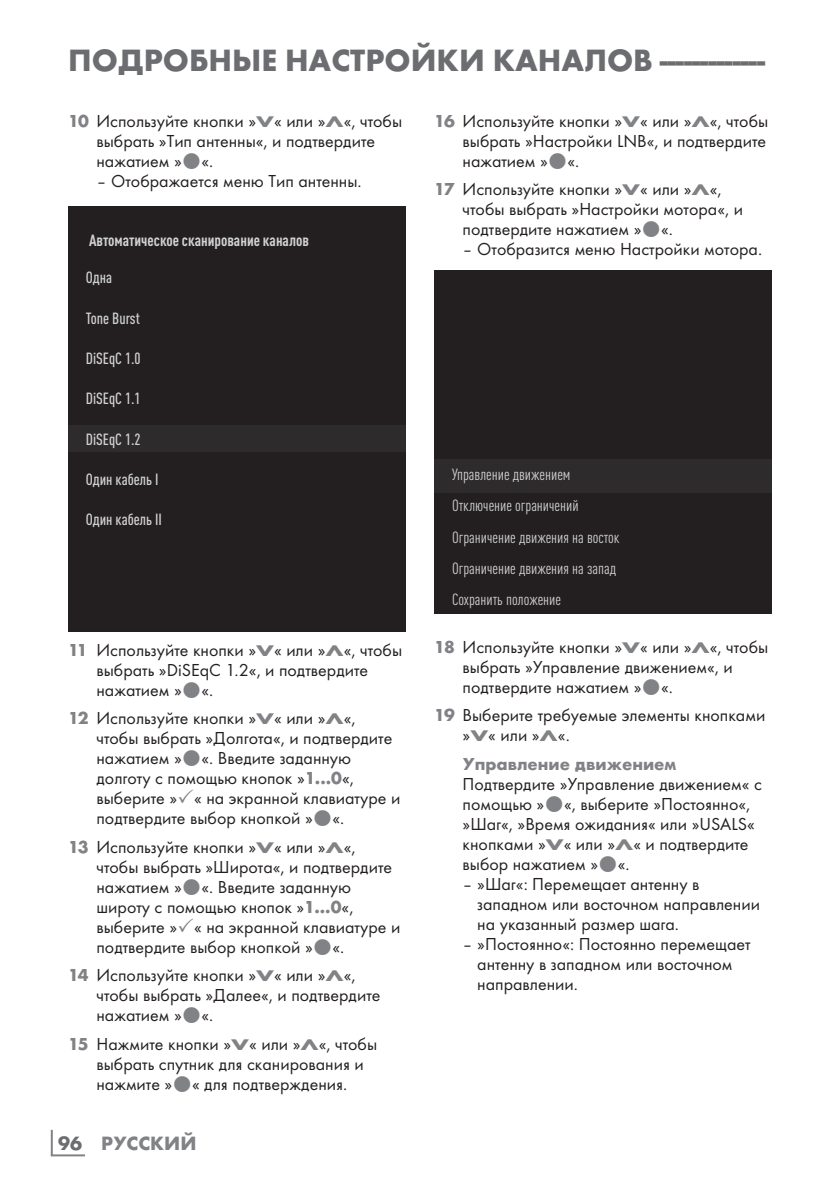
<style>
.page{position:relative;width:840px;height:1191px;background:#fff}
.page>*{position:absolute;margin:0;border:0;box-sizing:border-box;transform-origin:0 0}
.t1{font:700 32px "Futura TOT";color:#6c6d70}
.t2{font:700 20px "Futura TOT";color:#808285}
.t3{font:18px/20px "Futura TOT Boo";color:#231f20}
.t4{font:700 18px "Futura TOT";color:#808285}
.t5{font:condensed 16px/31.4px "DIN Pro";color:#d1d2d4}
.t6{font:500 condensed 16px "DIN Pro";color:#d1d2d4}
.t7{font:700 condensed 16px "DIN Pro";color:#d1d2d4}
.s1{font-family:"Futura TOT";font-weight:700;color:#808285}
.s2{font-family:"Futura TOT";font-weight:700;font-size:16px;color:#808285}
.s3{color:#6c6d70}
</style>
<div class="page">
<hr style="left:51px;top:1129px;width:2px;height:26px;background:#808285">
<hr style="left:51px;top:1154px;width:34px;height:2px;background:#808285">
<div style="left:68px;top:206px;width:338px;height:425px;background:#231f20"></div>
<div style="left:68px;top:425px;width:337px;height:27px;background:#2e2b2c"></div>
<div style="left:434px;top:270px;width:337px;height:344px;background:#231f20"></div>
<div style="left:434px;top:459px;width:337px;height:33px;background:#2e2b2c"></div>
<h1 class="t1" style="left:68px;top:40px;width:698px">ПОДРОБНЫЕ НАСТРОЙКИ КАНАЛОВ--------------</h1>
<p class="t3" style="left:96px;top:111px;width:307px;text-indent:-28px"><span class="s1">10</span> Используйте кнопки »<span class="s2">V</span>« или »<span class="s2">Λ</span>«, чтобы выбрать »Тип антенны«, и подтвердите нажатием » «.</p>
<p class="t3" style="left:96px;top:171px;width:266px">– Отображается меню Тип антенны.</p>
<p class="t3" style="left:462px;top:111px;width:307px;text-align:justify;text-indent:-28px"><span class="s1">16</span> Используйте кнопки »<span class="s2">V</span>« или »<span class="s2">Λ</span>«, чтобы выбрать »Настройки LNB«, и подтвердите нажатием » «.</p>
<p class="t3" style="left:462px;top:179px;width:282px;text-indent:-28px"><span class="s1">17</span> Используйте кнопки »<span class="s2">V</span>« или »<span class="s2">Λ</span>«, чтобы выбрать »Настройки мотора«, и подтвердите нажатием » «.</p>
<p class="t3" style="left:462px;top:239px;width:301px">– Отобразится меню Настройки мотора.</p>
<p class="t7" style="left:89px;top:228px;width:221px">Автоматическое сканирование каналов</p>
<p class="t6" style="left:86px;top:266px;width:28px">Одна</p>
<p class="t6" style="left:86px;top:306px;width:55px">Tone Burst</p>
<p class="t6" style="left:86px;top:346px;width:56px">DiSEqC 1.0</p>
<p class="t6" style="left:86px;top:387px;width:56px">DiSEqC 1.1</p>
<p class="t6" style="left:86px;top:427px;width:56px">DiSEqC 1.2</p>
<p class="t6" style="left:86px;top:467px;width:74px">Один кабель I</p>
<p class="t6" style="left:86px;top:508px;width:78px">Один кабель II</p>
<p class="t5" style="left:452px;top:457px;width:169px">Управление движением<br>Отключение ограничений<br>Ограничение движения на восток<br>Ограничение движения на запад<br>Сохранить положение</p>
<p class="t3" style="left:462px;top:636px;width:307px;text-indent:-28px"><span class="s1">18</span> Используйте кнопки »<span class="s2">V</span>« или »<span class="s2">Λ</span>«, чтобы выбрать »Управление движением«, и подтвердите нажатием » «.</p>
<p class="t3" style="left:462px;top:705px;width:304px;text-indent:-28px"><span class="s1">19</span> Выберите требуемые элементы кнопками »<span class="s2">V</span>« или »<span class="s2">Λ</span>«.</p>
<p class="t4" style="left:462px;top:752px;width:215px">Управление движением</p>
<p class="t3" style="left:462px;top:773px;width:301px">Подтвердите »Управление движением« с помощью » «, выберите »Постоянно«, »Шаг«, »Время ожидания« или »USALS« кнопками »<span class="s2">V</span>« или »<span class="s2">Λ</span>« и подтвердите выбор нажатием » «.</p>
<p class="t3" style="left:477px;top:873px;width:284px;text-indent:-15px">– »Шаг«: Перемещает антенну в западном или восточном направлении на указанный размер шага.</p>
<p class="t3" style="left:477px;top:933px;width:275px;text-indent:-15px">– »Постоянно«: Постоянно перемещает антенну в западном или восточном направлении.</p>
<p class="t3" style="left:96px;top:639px;width:307px;text-indent:-28px"><span class="s1">11</span> Используйте кнопки »<span class="s2">V</span>« или »<span class="s2">Λ</span>«, чтобы выбрать »DiSEqC 1.2«, и подтвердите нажатием » «.</p>
<p class="t3" style="left:96px;top:708px;width:305px;text-indent:-28px"><span class="s1">12</span> Используйте кнопки »<span class="s2">V</span>« или »<span class="s2">Λ</span>«, чтобы выбрать »Долгота«, и подтвердите нажатием » «. Введите заданную долготу с помощью кнопок »<span class="s1">1...0</span>«, выберите » « на экранной клавиатуре и подтвердите выбор кнопкой » «.</p>
<p class="t3" style="left:96px;top:836px;width:305px;text-indent:-28px"><span class="s1">13</span> Используйте кнопки »<span class="s2">V</span>« или »<span class="s2">Λ</span>«, чтобы выбрать »Широта«, и подтвердите нажатием » «. Введите заданную широту с помощью кнопок »<span class="s1">1...0</span>«, выберите » « на экранной клавиатуре и подтвердите выбор кнопкой » «.</p>
<p class="t3" style="left:96px;top:965px;width:285px;text-indent:-28px"><span class="s1">14</span> Используйте кнопки »<span class="s2">V</span>« или »<span class="s2">Λ</span>«, чтобы выбрать »Далее«, и подтвердите нажатием » «.</p>
<p class="t3" style="left:96px;top:1033px;width:282px;text-indent:-28px"><span class="s1">15</span> Нажмите кнопки »<span class="s2">V</span>« или »<span class="s2">Λ</span>«, чтобы выбрать спутник для сканирования и нажмите » « для подтверждения.</p>
<p class="t2" style="left:58px;top:1131px;width:140px"><span class="s3">96</span> РУССКИЙ</p>
</div>
